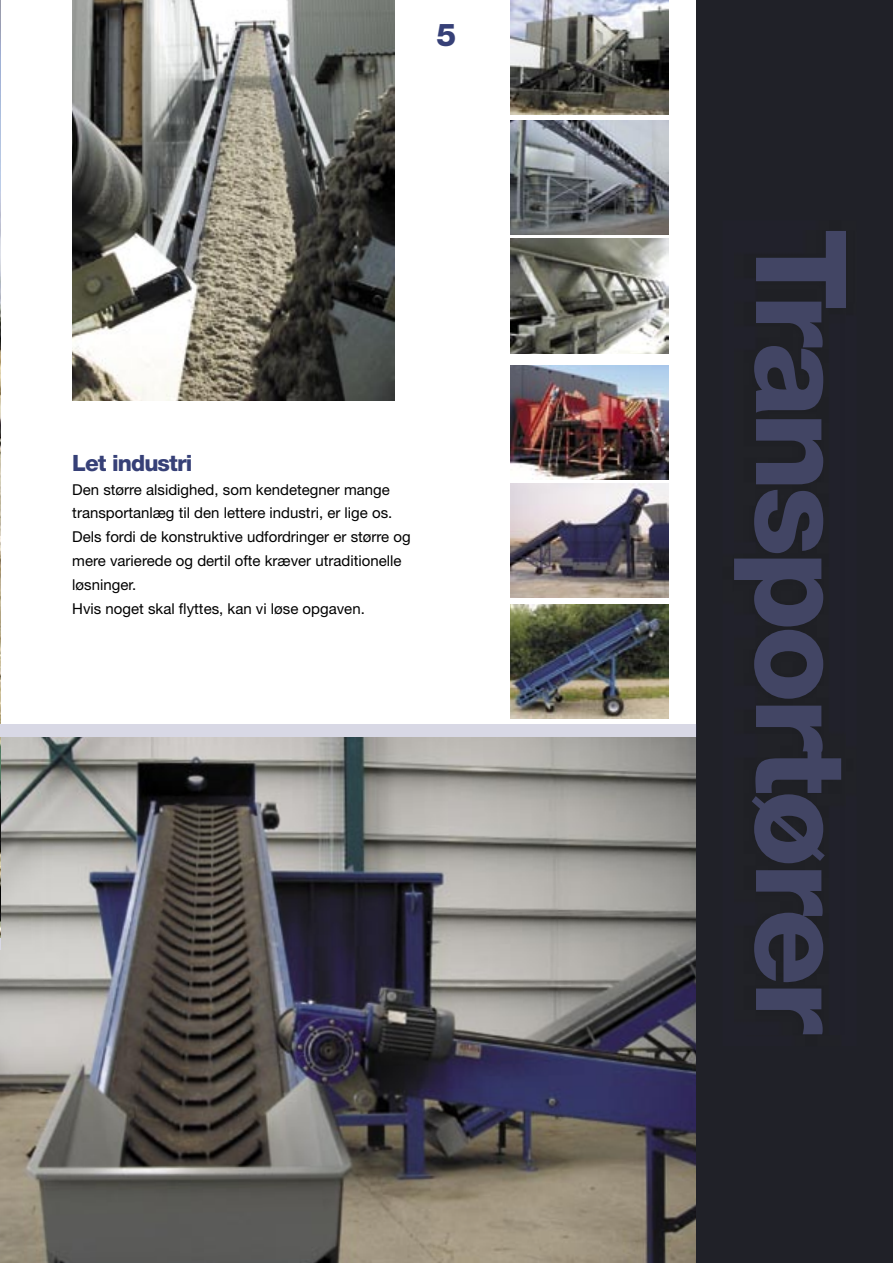
<style>
.page{position:relative;width:893px;height:1263px;background:#fff}
.page>*{position:absolute;margin:0;border:0;box-sizing:border-box;transform-origin:0 0}
.t1{font:800 31.5px "Helvetica Neue";color:#364077}
.t2{font:800 22.5px "Helvetica Neue";letter-spacing:-.04em;color:#364077}
.t3{font:15px/23.9px "Helvetica Neue";color:#000}
</style>
<div class="page">
<img style="left:0;top:736px;width:696px;height:527px">
<div style="left:696px;top:0;width:197px;height:1263px;background:#202128"></div>
<img style="left:734px;top:231px;width:112px;height:803px">
<svg style="left:0;top:937px;width:1px;height:12px"></svg>
<img style="left:510px;top:239px;width:158px;height:114px">
<img style="left:510px;top:120px;width:158px;height:115px">
<img style="left:0;top:0;width:1px;height:937px">
<img style="left:510px;top:0;width:158px;height:114px">
<div style="left:0;top:724px;width:696px;height:12px;background:#d8d8e5"></div>
<svg style="left:696px;top:724px;width:1px;height:12px"></svg>
<img style="left:510px;top:483px;width:158px;height:115px">
<img style="left:510px;top:365px;width:158px;height:114px">
<img style="left:510px;top:604px;width:158px;height:115px">
<img style="left:72px;top:0;width:322px;height:401px">
<h1 class="t1" style="left:437px;top:16px;width:21px">5</h1>
<h2 class="t2" style="left:72px;top:449px;width:122px">Let industri</h2>
<p class="t3" style="left:72px;top:477px;width:340px">Den større alsidighed, som kendetegner mange transportanlæg til den lettere industri, er lige os.<br>Dels fordi de konstruktive udfordringer er større og mere varierede og dertil ofte kræver utraditionelle løsninger.<br>Hvis noget skal flyttes, kan vi løse opgaven.</p>
</div>
